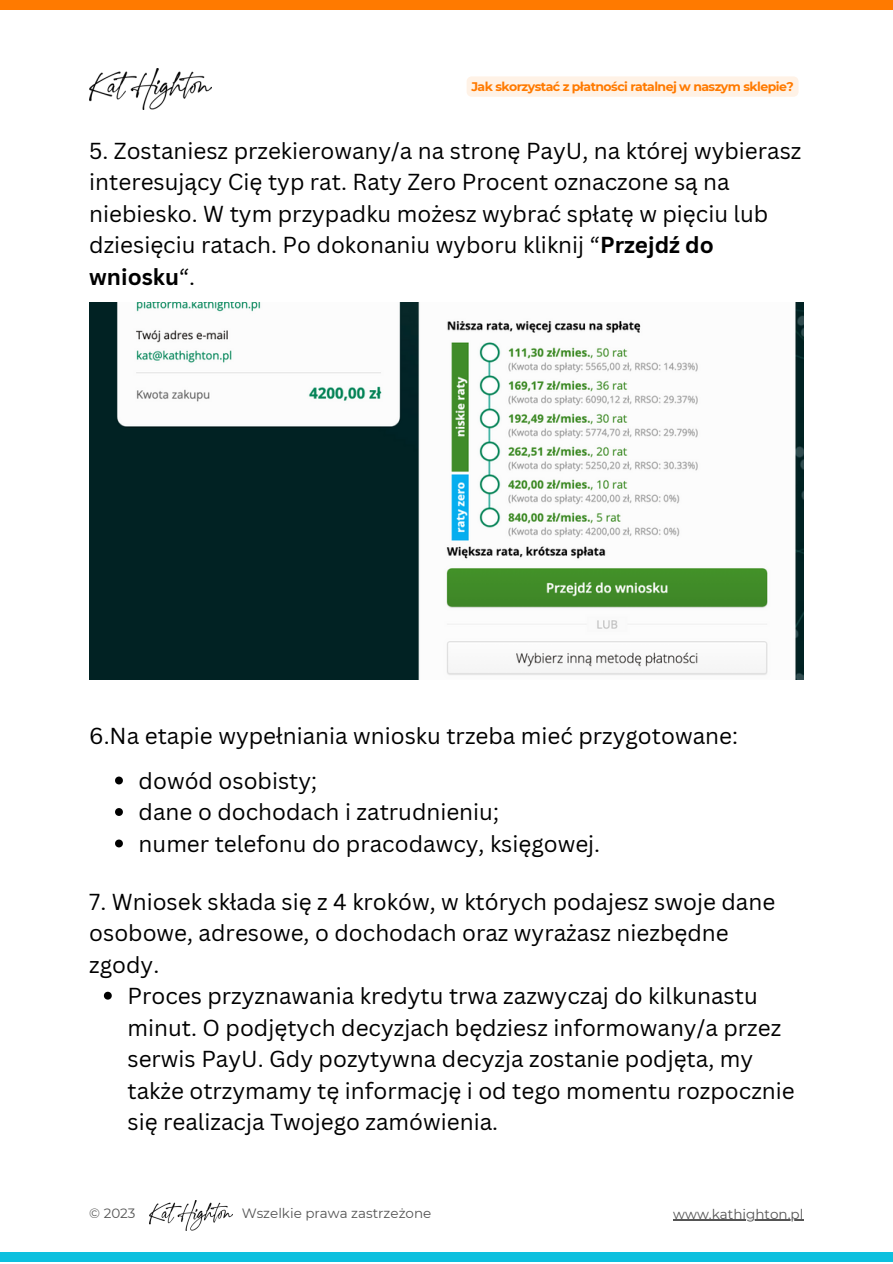
<style>
.page{position:relative;width:893px;height:1264px;background:#fff}
.page>*{position:absolute;margin:0;border:0;box-sizing:border-box;transform-origin:0 0}
.t1{font:22.5px/31.5px "Canva Sans";color:#000}
.t2{font:13.5px "Montserrat";color:#545454}
.t3{font:700 12.45px "Montserrat";letter-spacing:-.045em;color:#ff7a00}
.s1{font-weight:700}
</style>
<div class="page">
<img style="left:89px;top:68px;width:123px;height:42px">
<div style="left:0;top:0;width:892px;height:10px;background:#ff7a00"></div>
<div style="left:0;top:1252px;width:892px;height:10px;background:#0cc0df"></div>
<img style="left:149px;top:1200px;width:83px;height:29px">
<hr style="left:673px;top:1219px;width:130px;height:1px;background:#545454">
<img style="left:89px;top:302px;width:714px;height:378px">
<svg style="left:115px;top:776px;width:8px;height:8px"></svg>
<svg style="left:115px;top:808px;width:8px;height:8px"></svg>
<svg style="left:115px;top:839px;width:8px;height:8px"></svg>
<svg style="left:104px;top:991px;width:8px;height:8px"></svg>
<div style="left:467px;top:76px;width:331px;height:21px;background:#fff2e6"></div>
<p class="t3" style="left:471px;top:79px;width:324px">Jak skorzystać z płatności ratalnej w naszym sklepie?</p>
<p class="t1" style="left:89px;top:134px;width:713px">5. Zostaniesz przekierowany/a na stronę PayU, na której wybierasz interesujący Cię typ rat. Raty Zero Procent oznaczone są na niebiesko. W tym przypadku możesz wybrać spłatę w pięciu lub dziesięciu ratach. Po dokonaniu wyboru kliknij “<span class="s1">Przejdź do wniosku</span>“.</p>
<p class="t1" style="left:89px;top:719px;width:650px">6.Na etapie wypełniania wniosku trzeba mieć przygotowane:</p>
<p class="t1" style="left:139px;top:764px;width:180px">dowód osobisty;</p>
<p class="t1" style="left:139px;top:796px;width:362px">dane o dochodach i zatrudnieniu;</p>
<p class="t1" style="left:139px;top:827px;width:463px">numer telefonu do pracodawcy, księgowej.</p>
<p class="t1" style="left:89px;top:885px;width:687px">7. Wniosek składa się z 4 kroków, w których podajesz swoje dane osobowe, adresowe, o dochodach oraz wyrażasz niezbędne zgody.</p>
<p class="t1" style="left:127px;top:979px;width:668px">Proces przyznawania kredytu trwa zazwyczaj do kilkunastu minut. O podjętych decyzjach będziesz informowany/a przez serwis PayU. Gdy pozytywna decyzja zostanie podjęta, my także otrzymamy tę informację i od tego momentu rozpocznie się realizacja Twojego zamówienia.</p>
<p class="t2" style="left:89px;top:1204px;width:48px">© 2023</p>
<p class="t2" style="left:242px;top:1204px;width:191px">Wszelkie prawa zastrzeżone</p>
<p class="t2" style="left:673px;top:1205px;width:131px">www.kathighton.pl</p>
</div>
